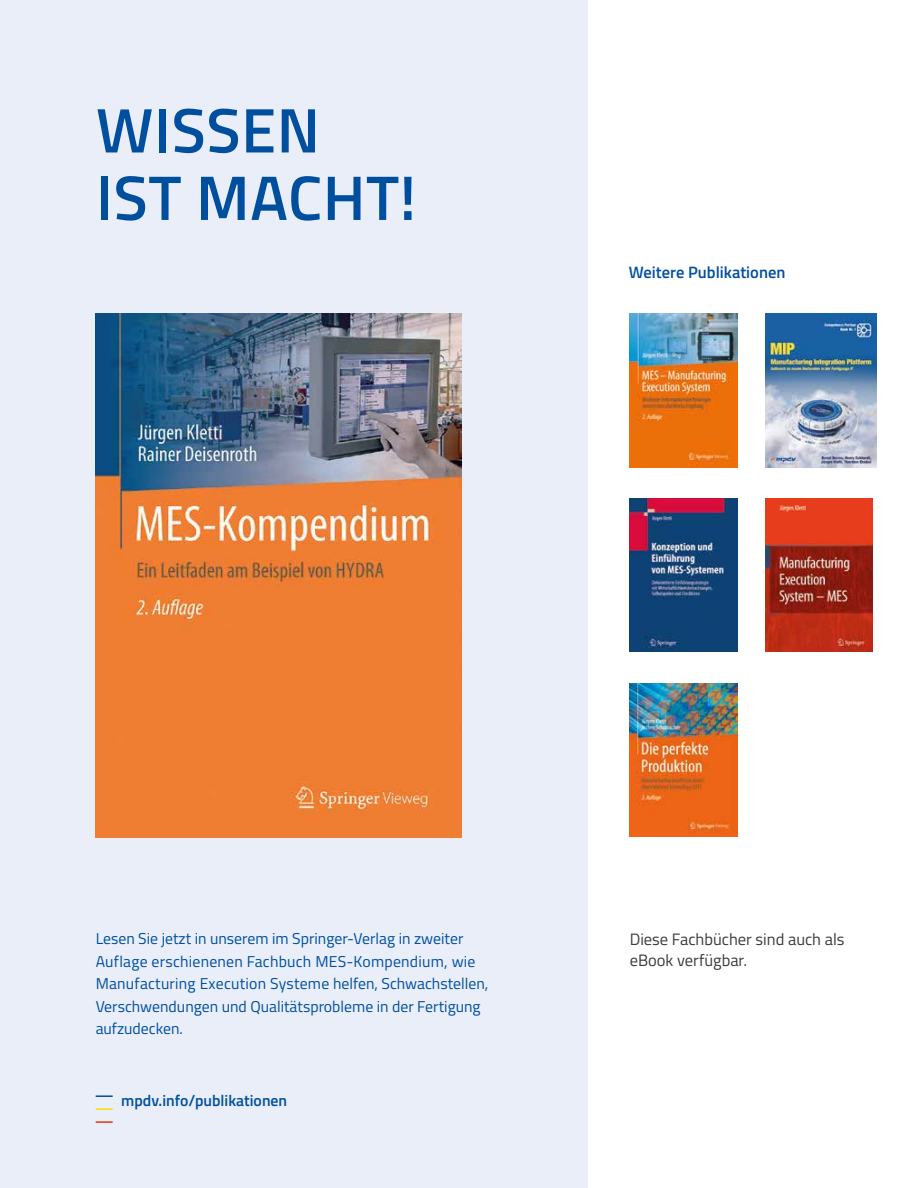
<style>
.page{position:relative;width:918px;height:1188px;background:#fff}
.page>*{position:absolute;margin:0;border:0;box-sizing:border-box;transform-origin:0 0}
.t1{font:600 63px/67.5px "Titillium";letter-spacing:.01em;color:#004f9f}
.t2{font:16.5px/21px "Titillium";color:#3c3c3b}
.t3{font:600 16.5px "Titillium";color:#004f9f}
.t4{font:15.75px/22.5px "Titillium";color:#004f9f}
.t5{font:600 15.75px "Titillium";color:#004f9f}
</style>
<div class="page">
<div style="left:0;top:0;width:588px;height:1188px;background:#e9eef9"></div>
<img style="left:96px;top:314px;width:366px;height:523px">
<img style="left:630px;top:314px;width:107px;height:153px">
<img style="left:630px;top:683px;width:107px;height:154px">
<img style="left:630px;top:499px;width:107px;height:153px">
<img style="left:765px;top:314px;width:111px;height:153px">
<img style="left:765px;top:499px;width:108px;height:153px">
<svg style="left:96px;top:1095px;width:17px;height:2px"></svg>
<svg style="left:96px;top:1108px;width:17px;height:2px"></svg>
<svg style="left:96px;top:1121px;width:17px;height:2px"></svg>
<h1 class="t1" style="left:96px;top:94px;width:322px">WISSEN<br>IST MACHT!</h1>
<p class="t3" style="left:629px;top:260px;width:158px">Weitere Publikationen</p>
<p class="t4" style="left:96px;top:927px;width:394px">Lesen Sie jetzt in unserem im Springer-Verlag in zweiter Auflage erschienenen Fachbuch MES-Kompendium, wie Manufacturing Execution Systeme helfen, Schwachstellen, Verschwendungen und Qualitätsprobleme in der Fertigung aufzudecken.</p>
<p class="t5" style="left:121px;top:1089px;width:168px">mpdv.info/publikationen</p>
<p class="t2" style="left:630px;top:927px;width:216px">Diese Fachbücher sind auch als eBook verfügbar.</p>
</div>
